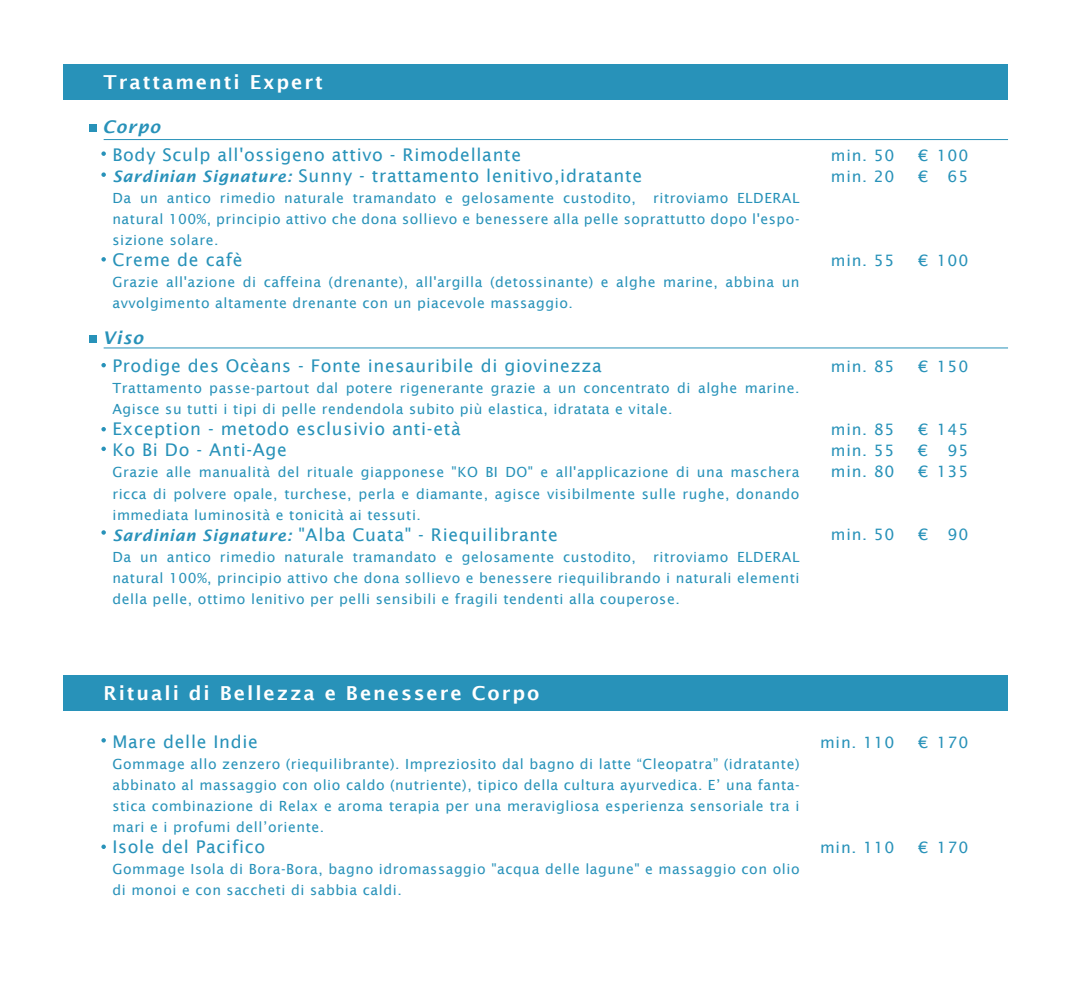
<style>
.page{position:relative;width:1072px;height:985px;background:#fff}
.page>*{position:absolute;margin:0;border:0;box-sizing:border-box;transform-origin:0 0}
.t1{font:600 19.25px "Lucida Sans";letter-spacing:.1em;color:#fff}
.t2{font:17.5px/21px "Lucida Sans";letter-spacing:.04em;color:#2892b9}
.t3{font:17.5px "Lucida Sans";letter-spacing:.04em;color:#2992ba}
.t4{font:italic 600 17.5px "Lucida Sans";letter-spacing:.05em;color:#2892b9}
.t5{font:15.75px/21px "Lucida Sans";letter-spacing:.05em;color:#2892b9}
.t6{font:14px/21px "Lucida Sans";letter-spacing:.04em;color:#2892b9;text-align:justify}
.t7{font:14px/21px "Lucida Sans";letter-spacing:.04em;color:#2992ba}
.s1{font-weight:600;font-style:italic;font-size:15.75px;color:#2992ba}
</style>
<div class="page">
<div style="left:64px;top:64px;width:944px;height:35px;background:#2892b9"></div>
<div style="left:90px;top:124px;width:7px;height:8px;background:#2892b9"></div>
<hr style="left:104px;top:139px;width:904px;height:1px;background:#2892b9">
<svg style="left:101px;top:151px;width:5px;height:5px"></svg>
<svg style="left:101px;top:172px;width:5px;height:5px"></svg>
<svg style="left:101px;top:257px;width:5px;height:4px"></svg>
<div style="left:90px;top:335px;width:7px;height:8px;background:#2892b9"></div>
<hr style="left:104px;top:348px;width:904px;height:1px;background:#2892b9">
<svg style="left:101px;top:363px;width:5px;height:4px"></svg>
<svg style="left:101px;top:446px;width:5px;height:5px"></svg>
<svg style="left:101px;top:427px;width:5px;height:4px"></svg>
<svg style="left:101px;top:530px;width:5px;height:5px"></svg>
<div style="left:64px;top:675px;width:944px;height:35px;background:#2892b9"></div>
<svg style="left:101px;top:738px;width:5px;height:4px"></svg>
<svg style="left:101px;top:844px;width:5px;height:5px"></svg>
<h1 class="t1" style="left:103px;top:71px;width:221px">Trattamenti Expert</h1>
<p class="t4" style="left:103px;top:116px;width:59px">Corpo</p>
<p class="t2" style="left:112px;top:144px;width:531px">Body Sculp all'ossigeno attivo - Rimodellante<br><span class="s1">Sardinian Signature:</span> Sunny - trattamento lenitivo,idratante</p>
<p class="t6" style="left:112px;top:187px;width:688px">Da un antico rimedio naturale tramandato e gelosamente custodito, ritroviamo ELDERAL natural 100%, principio attivo che dona sollievo e benessere alla pelle soprattutto dopo l'espo&shy;sizione solare.</p>
<p class="t2" style="left:112px;top:249px;width:132px">Creme de cafè</p>
<p class="t6" style="left:112px;top:271px;width:688px">Grazie all'azione di caffeina (drenante), all'argilla (detossinante) e alghe marine, abbina un avvolgimento altamente drenante con un piacevole massaggio.</p>
<p class="t4" style="left:103px;top:328px;width:42px">Viso</p>
<p class="t2" style="left:112px;top:356px;width:491px">Prodige des Ocèans - Fonte inesauribile di giovinezza</p>
<p class="t6" style="left:112px;top:378px;width:688px">Trattamento passe-partout dal potere rigenerante grazie a un concentrato di alghe marine.<br>Agisce su tutti i tipi di pelle rendendola subito più elastica, idratata e vitale.</p>
<p class="t2" style="left:112px;top:419px;width:350px">Exception - metodo esclusivio anti-età<br>Ko Bi Do - Anti-Age</p>
<p class="t6" style="left:112px;top:462px;width:688px">Grazie alle manualità del rituale giapponese "KO BI DO" e all'applicazione di una maschera ricca di polvere opale, turchese, perla e diamante, agisce visibilmente sulle rughe, donando immediata luminosità e tonicità ai tessuti.</p>
<p class="t2" style="left:112px;top:524px;width:447px"><span class="s1">Sardinian Signature:</span> "Alba Cuata" - Riequilibrante</p>
<p class="t6" style="left:112px;top:546px;width:688px">Da un antico rimedio naturale tramandato e gelosamente custodito, ritroviamo ELDERAL natural 100%, principio attivo che dona sollievo e benessere riequilibrando i naturali elementi della pelle, ottimo lenitivo per pelli sensibili e fragili tendenti alla couperose.</p>
<p class="t5" style="left:831px;top:145px;width:65px">min. 50 min. 20</p>
<p class="t5" style="left:918px;top:145px;width:11px">€ €</p>
<p class="t5" style="left:936px;top:145px;width:33px;text-align:right">100<br>65</p>
<p class="t5" style="left:831px;top:250px;width:65px">min. 55</p>
<p class="t5" style="left:918px;top:250px;width:11px">€</p>
<p class="t5" style="left:936px;top:250px;width:33px">100</p>
<p class="t5" style="left:831px;top:356px;width:65px">min. 85</p>
<p class="t5" style="left:918px;top:356px;width:11px">€</p>
<p class="t5" style="left:936px;top:356px;width:33px">150</p>
<p class="t5" style="left:831px;top:419px;width:65px;text-align:justify">min. 85 min. 55 min. 80</p>
<p class="t5" style="left:918px;top:419px;width:12px;text-align:justify">€ € €</p>
<p class="t5" style="left:936px;top:419px;width:33px;text-align:right">145<br>95<br>135</p>
<p class="t5" style="left:831px;top:524px;width:65px">min. 50</p>
<p class="t5" style="left:918px;top:524px;width:11px">€</p>
<p class="t5" style="left:947px;top:524px;width:22px">90</p>
<h1 class="t1" style="left:103px;top:681px;width:437px">Rituali di Bellezza e Benessere Corpo</h1>
<p class="t2" style="left:112px;top:731px;width:147px">Mare delle Indie</p>
<p class="t6" style="left:112px;top:753px;width:689px">Gommage allo zenzero (riequilibrante). Impreziosito dal bagno di latte “Cleopatra” (idratante) abbinato al massaggio con olio caldo (nutriente), tipico della cultura ayurvedica. E’ una fanta&shy;stica combinazione di Relax e aroma terapia per una meravigliosa esperienza sensoriale tra i mari e i profumi dell’oriente.</p>
<p class="t3" style="left:112px;top:836px;width:154px">Isole del Pacifico</p>
<p class="t7" style="left:112px;top:858px;width:688px">Gommage Isola di Bora-Bora, bagno idromassaggio "acqua delle lagune" e massaggio con olio di monoi e con saccheti di sabbia caldi.</p>
<p class="t5" style="left:820px;top:731px;width:76px">min. 110</p>
<p class="t5" style="left:820px;top:836px;width:76px">min. 110</p>
<p class="t5" style="left:918px;top:731px;width:11px">€</p>
<p class="t5" style="left:936px;top:731px;width:33px">170</p>
<p class="t5" style="left:918px;top:836px;width:11px">€</p>
<p class="t5" style="left:936px;top:836px;width:33px">170</p>
</div>
